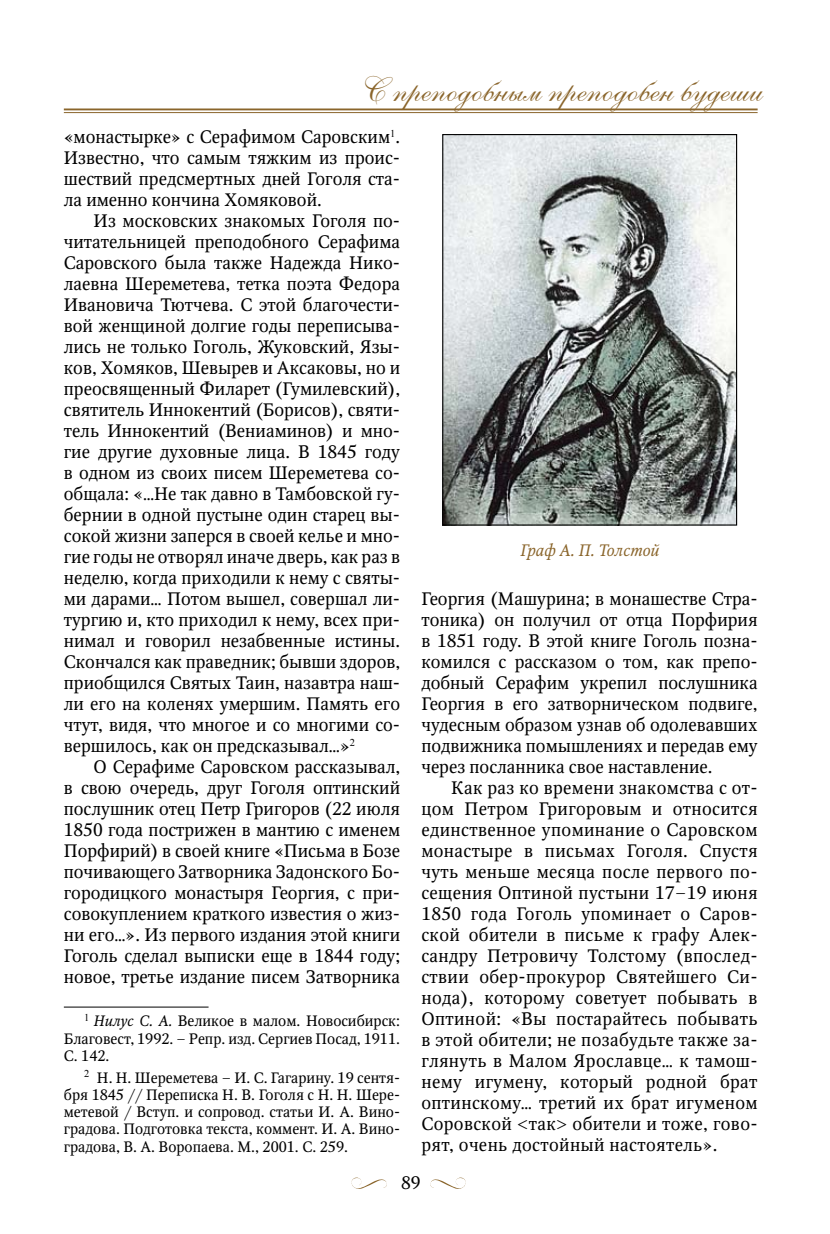
<style>
.page{position:relative;width:830px;height:1234px;background:#fff}
.page>*{position:absolute;margin:0;border:0;box-sizing:border-box;transform-origin:0 0}
.t1{font:34.5px "Anastasianew";color:#8a652b}
.t2{font:18px/21px "Octava C";color:#000;text-align:justify}
.t3{font:italic 16.5px "Octava C";color:#8a652b}
.t4{font:15px/17.2px "Octava C";color:#000;text-align:justify}
.s1{font-style:italic}
</style>
<div class="page">
<hr style="left:64px;top:108px;width:693px;height:2px;background:#8a652b">
<hr style="left:64px;top:112px;width:693px;height:1px;background:#8a652b">
<svg style="left:351px;top:1177px;width:36px;height:12px"></svg>
<svg style="left:430px;top:1177px;width:36px;height:12px"></svg>
<hr style="left:64px;top:1006px;width:144px;height:1px;background:#000">
<img style="left:444px;top:136px;width:290px;height:387px">
<div style="left:442px;top:134px;width:294px;height:391px;border:1px solid #000"></div>
<h1 class="t1" style="left:366px;top:70px;width:392px">С преподобным преподобен будеши</h1>
<p class="t2" style="left:64px;top:126px;width:337px">«монастырке» с Серафимом Саровским<sup>1</sup>.<br>Известно, что самым тяжким из проис&shy;шествий предсмертных дней Гоголя ста&shy;ла именно кончина Хомяковой.</p>
<p class="t2" style="left:64px;top:210px;width:337px;text-indent:30px">Из московских знакомых Гоголя по&shy;читательницей преподобного Серафима Саровского была также Надежда Нико&shy;лаевна Шереметева, тетка поэта Федора Ивановича Тютчева. С этой благочести&shy;вой женщиной долгие годы переписыва&shy;лись не только Гоголь, Жуковский, Язы&shy;ков, Хомяков, Шевырев и Аксаковы, но и преосвященный Филарет (Гумилевский), святитель Иннокентий (Борисов), святи&shy;тель Иннокентий (Вениаминов) и мно&shy;гие другие духовные лица. В 1845 году в одном из своих писем Шереметева со&shy;общала: «…Не так давно в Тамбовской гу&shy;бернии в одной пустыне один старец вы&shy;сокой жизни заперся в своей келье и мно&shy;гие годы не отворял иначе дверь, как раз в неделю, когда приходили к нему с святы&shy;ми дарами… Потом вышел, совершал ли&shy;тургию и, кто приходил к нему, всех при&shy;нимал и говорил незабвенные истины.<br>Скончался как праведник; бывши здоров, приобщился Святых Таин, назавтра наш&shy;ли его на коленях умершим. Память его чтут, видя, что многое и со многими со&shy;вершилось, как он предсказывал…»<sup>2</sup></p>
<p class="t2" style="left:64px;top:756px;width:337px;text-indent:30px">О Серафиме Саровском рассказывал, в свою очередь, друг Гоголя оптинский послушник отец Петр Григоров (22 июля 1850 года пострижен в мантию с именем Порфирий) в своей книге «Письма в Бозе почивающего Затворника Задонского Бо&shy;городицкого монастыря Георгия, с при&shy;совокуплением краткого известия о жиз&shy;ни его…». Из первого издания этой книги Гоголь сделал выписки еще в 1844 году; новое, третье издание писем Затворника</p>
<p class="t4" style="left:64px;top:1012px;width:337px;text-indent:20px"><sup>1</sup> <span class="s1">Нилус С. А.</span> Великое в малом. Новосибирск:<br>Благовест, 1992. – Репр. изд. Сергиев Посад, 1911.<br>С. 142.</p>
<p class="t4" style="left:64px;top:1068px;width:337px;text-indent:20px"><sup>2</sup> Н. Н. Шереметева – И. С. Гагарину. 19 сентя&shy;бря 1845 // Переписка Н. В. Гоголя с Н. Н. Шере&shy;метевой / Вступ. и сопровод. статьи И. А. Вино&shy;градова. Подготовка текста, коммент. И. А. Вино&shy;градова, В. А. Воропаева. М., 2001. С. 259.</p>
<p class="t3" style="left:520px;top:541px;width:140px">Граф А. П. Толстой</p>
<p class="t2" style="left:421px;top:588px;width:337px">Георгия (Машурина; в монашестве Стра&shy;тоника) он получил от отца Порфирия в 1851 году. В этой книге Гоголь позна&shy;комился с рассказом о том, как препо&shy;добный Серафим укрепил послушника Георгия в его затворническом подвиге, чудесным образом узнав об одолевавших подвижника помышлениях и передав ему через посланника свое наставление.</p>
<p class="t2" style="left:421px;top:777px;width:337px;text-indent:30px">Как раз ко времени знакомства с от&shy;цом Петром Григоровым и относится единственное упоминание о Саровском монастыре в письмах Гоголя. Спустя чуть меньше месяца после первого по&shy;сещения Оптиной пустыни 17–19 июня 1850 года Гоголь упоминает о Саров&shy;ской обители в письме к графу Алек&shy;сандру Петровичу Толстому (впослед&shy;ствии обер-прокурор Святейшего Си&shy;нода), которому советует побывать в Оптиной: «Вы постарайтесь побывать в этой обители; не позабудьте также за&shy;глянуть в Малом Ярославце… к тамош&shy;нему игумену, который родной брат оптинскому… третий их брат игуменом Соровской &lt;так&gt; обители и тоже, гово&shy;рят, очень достойный настоятель».</p>
<p class="t2" style="left:401px;top:1172px;width:21px">89</p>
</div>
